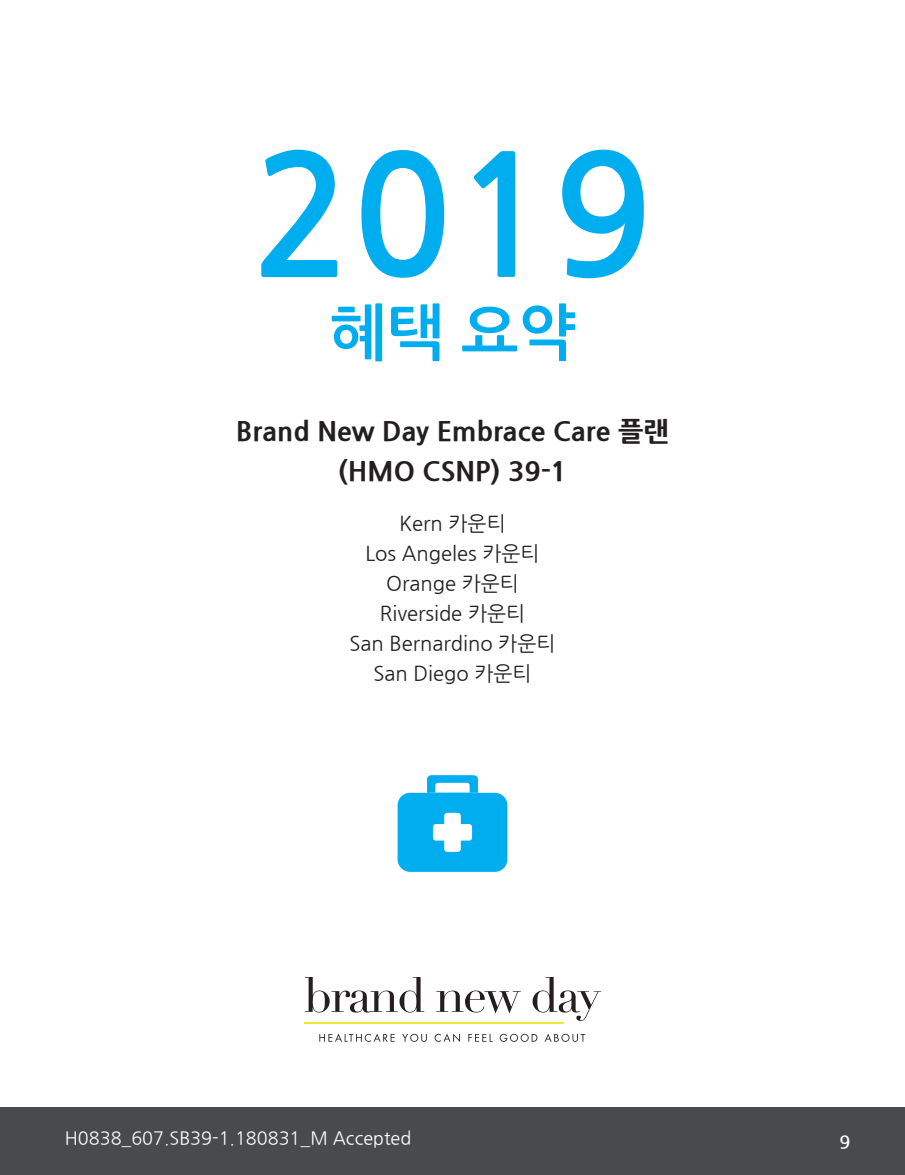
<style>
.page{position:relative;width:905px;height:1175px;background:#fff}
.page>*{position:absolute;margin:0;border:0;box-sizing:border-box;transform-origin:0 0}
.t1{font:700 165.45px "Nanum Gothic";color:#00aeef}
.t2{font:700 60.9px "Nanum Gothic";color:#00aeef}
.t3{font:800 27px/40.5px "Nanum Gothic";color:#231f20;text-align:center}
.t4{font:20.25px "Nanum Gothic";color:#231f20}
.t5{font:18px "Nanum Gothic";color:#fff}
.t6{font:700 18px "Nanum Gothic";color:#fff}
</style>
<div class="page">
<div style="left:0;top:1107px;width:904px;height:67px;background:#494a4b"></div>
<svg style="left:397px;top:775px;width:110px;height:97px"></svg>
<svg style="left:305px;top:977px;width:119px;height:35px"></svg>
<svg style="left:436px;top:990px;width:84px;height:23px"></svg>
<svg style="left:532px;top:977px;width:69px;height:43px"></svg>
<hr style="left:304px;top:1022px;width:260px;height:1px;background:#f1e92f">
<svg style="left:319px;top:1033px;width:75px;height:8px"></svg>
<svg style="left:402px;top:1033px;width:25px;height:8px"></svg>
<svg style="left:434px;top:1033px;width:26px;height:9px"></svg>
<svg style="left:468px;top:1034px;width:24px;height:7px"></svg>
<svg style="left:499px;top:1033px;width:38px;height:8px"></svg>
<svg style="left:545px;top:1033px;width:40px;height:8px"></svg>
<p class="t1" style="left:252px;top:134px;width:403px">2019</p>
<p class="t2" style="left:329px;top:302px;width:248px">혜택 요약</p>
<p class="t3" style="left:236px;top:411px;width:434px">Brand New Day Embrace Care 플랜 (HMO CSNP) 39-1</p>
<p class="t4" style="left:399px;top:514px;width:108px">Kern 카운티</p>
<p class="t4" style="left:365px;top:544px;width:175px">Los Angeles 카운티</p>
<p class="t4" style="left:386px;top:574px;width:134px">Orange 카운티</p>
<p class="t4" style="left:380px;top:604px;width:147px">Riverside 카운티</p>
<p class="t4" style="left:349px;top:634px;width:207px">San Bernardino 카운티</p>
<p class="t4" style="left:373px;top:664px;width:159px">San Diego 카운티</p>
<p class="t5" style="left:65px;top:1129px;width:348px">H0838_607.SB39-1.180831_M Accepted</p>
<p class="t6" style="left:839px;top:1133px;width:12px">9</p>
</div>
